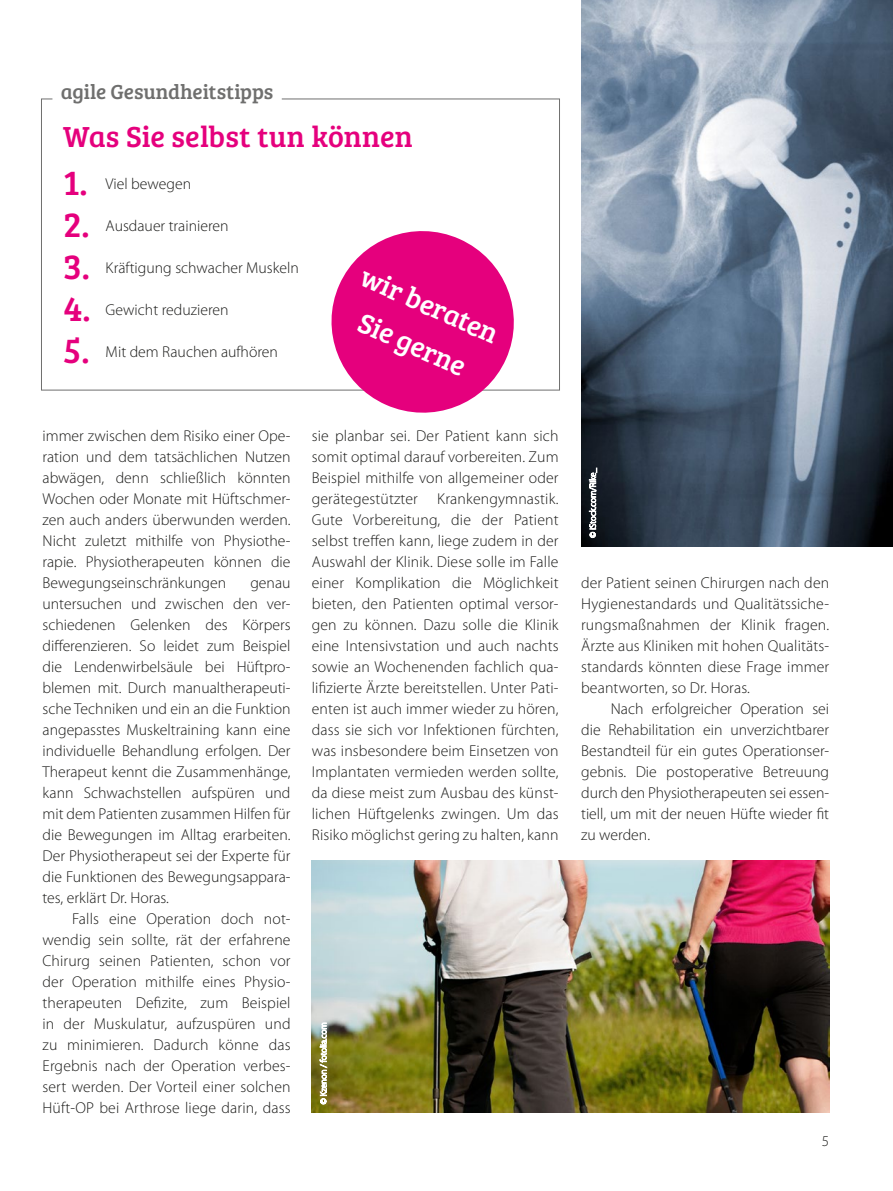
<style>
.page{position:relative;width:893px;height:1191px;background:#fff}
.page>*{position:absolute;margin:0;border:0;box-sizing:border-box;transform-origin:0 0}
.t1{font:36px "Bree Serif";color:#e5007d}
.I_h2_pink{font:30px "Bree Serif";letter-spacing:.005em;color:#e5007d}
.Ball{font:28.5px "Bree Serif";color:#fff}
.Kasten_Überschrift{font:21px "Bree Serif";letter-spacing:-.005em;color:#6f6f6e}
.Copy{font:300 15.75px/21px "Myriad Pro";color:#1a1a18;text-align:justify}
.t2{font:300 15px "Myriad Pro";color:#1a1a18}
</style>
<div class="page">
<img style="left:312px;top:860px;width:517px;height:253px">
<img style="left:581px;top:0;width:312px;height:546px">
<svg style="left:320px;top:1022px;width:7px;height:82px"></svg>
<svg style="left:589px;top:468px;width:8px;height:70px"></svg>
<svg style="left:319px;top:231px;width:207px;height:182px;fill:#e5007d"></svg>
<p class="Kasten_Überschrift" style="left:61px;top:77px;width:214px">agile Gesundheitstipps</p>
<p class="I_h2_pink" style="left:63px;top:115px;width:351px">Was Sie selbst tun können</p>
<p class="t1" style="left:63px;top:156px;width:26px">1.</p>
<p class="Copy" style="left:106px;top:173px;width:87px">Viel bewegen</p>
<p class="t1" style="left:63px;top:198px;width:28px">2.</p>
<p class="Copy" style="left:106px;top:215px;width:124px">Ausdauer trainieren</p>
<p class="t1" style="left:63px;top:240px;width:28px">3.</p>
<p class="Copy" style="left:106px;top:257px;width:195px">Kräftigung schwacher Muskeln</p>
<p class="t1" style="left:63px;top:282px;width:29px">4.</p>
<p class="Copy" style="left:106px;top:299px;width:124px">Gewicht reduzieren</p>
<p class="t1" style="left:63px;top:324px;width:28px">5.</p>
<p class="Copy" style="left:106px;top:341px;width:174px">Mit dem Rauchen aufhören</p>
<p class="Ball" style="left:370px;top:256px;width:149px;rotate:24deg">wir beraten</p>
<p class="Ball" style="left:368px;top:302px;width:116px;rotate:24deg">Sie gerne</p>
<p class="Copy" style="left:43px;top:425px;width:250px">immer zwischen dem Risiko einer Ope&shy;ration und dem tatsächlichen Nutzen abwägen, denn schließlich könnten Wochen oder Monate mit Hüftschmer&shy;zen auch anders überwunden werden.<br>Nicht zuletzt mithilfe von Physiothe&shy;rapie. Physiotherapeuten können die Bewegungseinschränkungen</p>
<p class="Copy" style="left:43px;top:572px;width:250px;text-indent:208px">genau untersuchen und zwischen den ver&shy;schiedenen Gelenken des Körpers differenzieren. So leidet zum Beispiel die Lendenwirbelsäule bei Hüftpro&shy;blemen mit. Durch manualtherapeuti&shy;sche Techniken und ein an die Funktion angepasstes Muskeltraining kann eine individuelle Behandlung erfolgen. Der Therapeut kennt die Zusammenhänge, kann Schwachstellen aufspüren und mit dem Patienten zusammen Hilfen für die Bewegungen im Alltag erarbeiten.<br>Der Physiotherapeut sei der Experte für die Funktionen des Bewegungsappara&shy;tes, erklärt Dr. Horas.</p>
<p class="Copy" style="left:43px;top:908px;width:250px;text-indent:30px">Falls eine Operation doch not&shy;wendig sein sollte, rät der erfahrene Chirurg seinen Patienten, schon vor der Operation mithilfe eines Physio&shy;therapeuten Defizite, zum Beispiel in der Muskulatur, aufzuspüren und zu minimieren. Dadurch könne das Ergebnis nach der Operation verbes&shy;sert werden. Der Vorteil einer solchen Hüft-OP bei Arthrose liege darin, dass</p>
<p class="Copy" style="left:312px;top:425px;width:248px">sie planbar sei. Der Patient kann sich somit optimal darauf vorbereiten. Zum Beispiel mithilfe von allgemeiner oder gerätegestützter Krankengymnastik.<br>Gute Vorbereitung, die der Patient selbst treffen kann, liege zudem in der Auswahl der Klinik. Diese solle im Falle einer Komplikation die Möglichkeit bieten, den Patienten optimal versor&shy;gen zu können. Dazu solle die Klinik eine Intensivstation und auch nachts sowie an Wochenenden fachlich qua&shy;lifizierte Ärzte bereitstellen. Unter Pati&shy;enten ist auch immer wieder zu hören, dass sie sich vor Infektionen fürchten, was insbesondere beim Einsetzen von Implantaten vermieden werden sollte, da diese meist zum Ausbau des künst&shy;lichen Hüftgelenks zwingen. Um das Risiko möglichst gering zu halten, kann</p>
<p class="Copy" style="left:581px;top:572px;width:250px">der Patient seinen Chirurgen nach den Hygienestandards und Qualitätssiche&shy;rungsmaßnahmen der Klinik fragen.<br>Ärzte aus Kliniken mit hohen Qualitäts&shy;standards könnten diese Frage immer beantworten, so Dr. Horas.</p>
<p class="Copy" style="left:581px;top:698px;width:250px;text-indent:30px">Nach erfolgreicher Operation sei die Rehabilitation ein unverzichtbarer Bestandteil für ein gutes Operationser&shy;gebnis. Die postoperative Betreuung durch den Physiotherapeuten sei essen&shy;tiell, um mit der neuen Hüfte wieder fit zu werden.</p>
<p class="t2" style="left:822px;top:1131px;width:9px">5</p>
</div>
